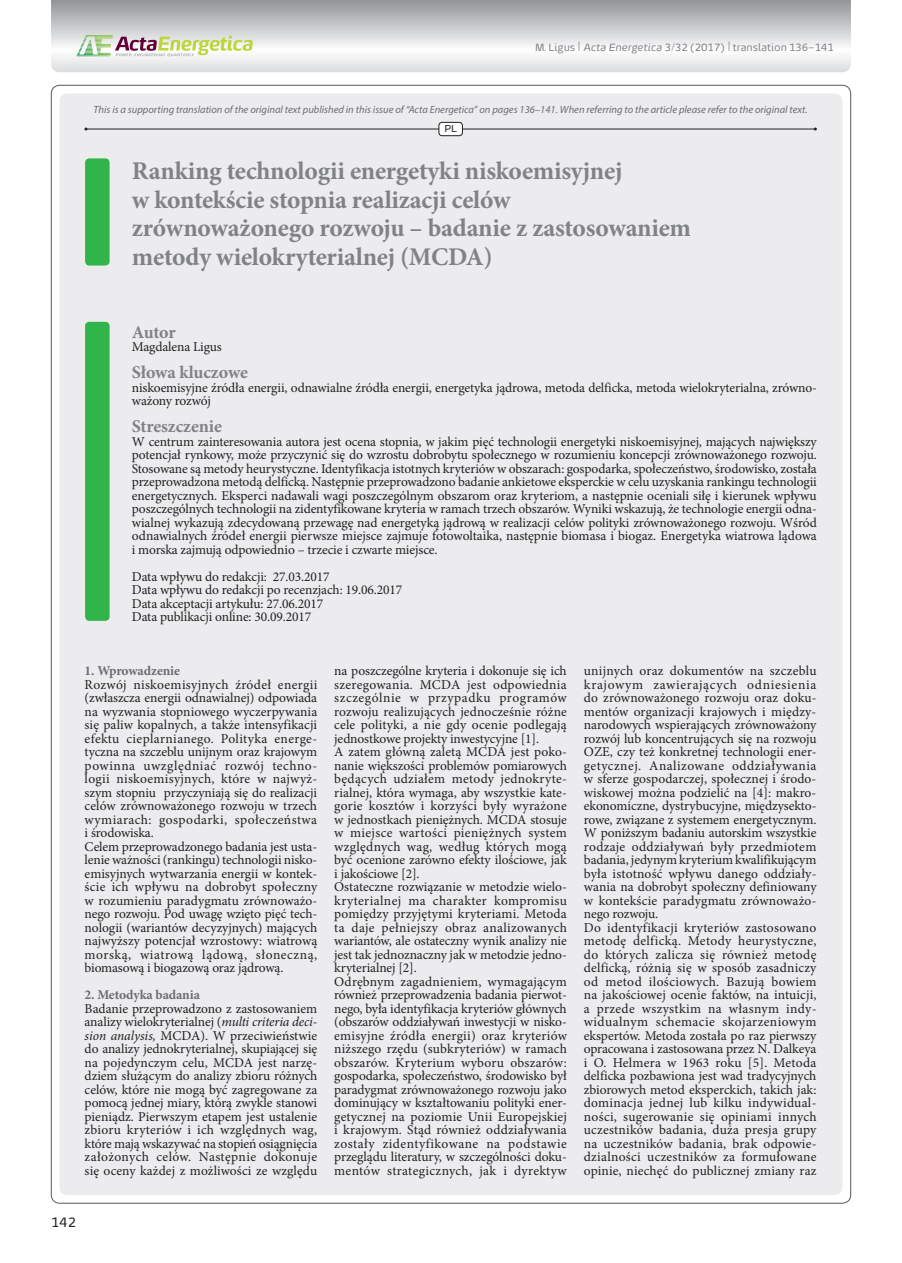
<style>
.page{position:relative;width:902px;height:1263px;background:#fff}
.page>*{position:absolute;margin:0;border:0;box-sizing:border-box;transform-origin:0 0}
.t1{font:700 25.5px/28.5px "Minion Pro";letter-spacing:-.01em;color:#808285}
.t2{font:700 18px "Minion Pro";letter-spacing:-.01em;color:#808285}
.t3{font:13.5px/13.5px "Minion Pro";letter-spacing:.005em;color:#231f20}
.t4{font:700 13.5px "Minion Pro";letter-spacing:-.01em;color:#6c6d70}
.t5{font:13.5px "Energa";color:#231f20}
.t6{font:italic 10.5px "Myriad Pro";color:#6c6d70}
.t7{font:10.5px "Energa";letter-spacing:-.01em;color:#808285}
.t8{font:10.05px "Energa";color:#231f20}
.s1{font-size:13.5px}
.s2{font-style:italic}
</style>
<div class="page">
<svg style="left:51px;top:0;width:799px;height:72px"></svg>
<div style="left:60px;top:94px;width:782px;height:1101px;background:#ececee;border-radius:8px"></div>
<svg style="left:76px;top:35px;width:177px;height:21px"></svg>
<hr style="left:86px;top:129px;width:729px;height:1px;background:#231f20">
<div style="left:439px;top:122px;width:23px;height:14px;background:#fff;border-radius:3px"></div>
<div style="left:438px;top:122px;width:25px;height:14px;border:1px solid #231f20;border-radius:3px"></div>
<div style="left:85px;top:158px;width:25px;height:108px;background:#31b44a;border-radius:4px"></div>
<div style="left:85px;top:322px;width:25px;height:299px;background:#31b44a;border-radius:4px"></div>
<p class="t7" style="left:535px;top:41px;width:300px">M. Ligus <span class="s1">|</span> <span class="s2">Acta Energetica</span> 3/32 (2017) <span class="s1">|</span> translation 136–141</p>
<p class="t6" style="left:93px;top:103px;width:715px">This is a supporting translation of the original text published in this issue of “Acta Energetica” on pages 136–141. When referring to the article please refer to the original text.</p>
<p class="t8" style="left:444px;top:122px;width:14px">PL</p>
<h1 class="t1" style="left:132px;top:157px;width:560px">Ranking technologii energetyki niskoemisyjnej<br>w kontekście stopnia realizacji celów zrównoważonego rozwoju – badanie z zastosowaniem metody wielokryterialnej (MCDA)</h1>
<h2 class="t2" style="left:132px;top:319px;width:45px">Autor</h2>
<p class="t3" style="left:132px;top:340px;width:91px">Magdalena Ligus</p>
<h2 class="t2" style="left:132px;top:360px;width:118px">Słowa kluczowe</h2>
<p class="t3" style="left:132px;top:381px;width:686px">niskoemisyjne źródła energii, odnawialne źródła energii, energetyka jądrowa, metoda delficka, metoda wielokryterialna, zrówno&shy;ważony rozwój</p>
<h2 class="t2" style="left:132px;top:414px;width:92px">Streszczenie</h2>
<p class="t3" style="left:132px;top:435px;width:686px;text-align:justify">W centrum zainteresowania autora jest ocena stopnia, w jakim pięć technologii energetyki niskoemisyjnej, mających największy potencjał rynkowy, może przyczynić się do wzrostu dobrobytu społecznego w rozumieniu koncepcji zrównoważonego rozwoju.<br>Stosowane są metody heurystyczne. Identyfikacja istotnych kryteriów w obszarach: gospodarka, społeczeństwo, środowisko, została przeprowadzona metodą delficką. Następnie przeprowadzono badanie ankietowe eksperckie w celu uzyskania rankingu technologii energetycznych. Eksperci nadawali wagi poszczególnym obszarom oraz kryteriom, a następnie oceniali siłę i kierunek wpływu poszczególnych technologii na zidentyfikowane kryteria w ramach trzech obszarów. Wyniki wskazują, że technologie energii odna&shy;wialnej wykazują zdecydowaną przewagę nad energetyką jądrową w realizacji celów polityki zrównoważonego rozwoju. Wśród odnawialnych źródeł energii pierwsze miejsce zajmuje fotowoltaika, następnie biomasa i biogaz. Energetyka wiatrowa lądowa i morska zajmują odpowiednio – trzecie i czwarte miejsce.</p>
<p class="t3" style="left:132px;top:570px;width:272px">Data wpływu do redakcji: 27.03.2017<br>Data wpływu do redakcji po recenzjach: 19.06.2017<br>Data akceptacji artykułu: 27.06.2017<br>Data publikacji online: 30.09.2017</p>
<p class="t4" style="left:85px;top:661px;width:97px">1. Wprowadzenie</p>
<p class="t3" style="left:85px;top:678px;width:234px">Rozwój niskoemisyjnych źródeł energii (zwłaszcza energii odnawialnej) odpowiada na wyzwania stopniowego wyczerpywania się paliw kopalnych, a także intensyfikacji efektu cieplarnianego. Polityka energe&shy;tyczna na szczeblu unijnym oraz krajowym powinna uwzględniać rozwój techno&shy;logii niskoemisyjnych, które w najwyż&shy;szym stopniu przyczyniają się do realizacji celów zrównoważonego rozwoju w trzech wymiarach: gospodarki, społeczeństwa i środowiska.<br>Celem przeprowadzonego badania jest usta&shy;lenie ważności (rankingu) technologii nisko&shy;emisyjnych wytwarzania energii w kontek&shy;ście ich wpływu na dobrobyt społeczny w rozumieniu paradygmatu zrównoważo&shy;nego rozwoju. Pod uwagę wzięto pięć tech&shy;nologii (wariantów decyzyjnych) mających najwyższy potencjał wzrostowy: wiatrową morską, wiatrową lądową, słoneczną, biomasową i biogazową oraz jądrową.</p>
<p class="t4" style="left:85px;top:985px;width:117px">2. Metodyka badania</p>
<p class="t3" style="left:85px;top:1002px;width:234px;text-align:justify">Badanie przeprowadzono z zastosowaniem analizy wielokryterialnej (<span class="s2">multi criteria deci&shy;sion analysis,</span> MCDA). W przeciwieństwie do analizy jednokryterialnej, skupiającej się na pojedynczym celu, MCDA jest narzę&shy;dziem służącym do analizy zbioru różnych celów, które nie mogą być zagregowane za pomocą jednej miary, którą zwykle stanowi pieniądz. Pierwszym etapem jest ustalenie zbioru kryteriów i ich względnych wag, które mają wskazywać na stopień osiągnięcia założonych celów. Następnie dokonuje się oceny każdej z możliwości ze względu</p>
<p class="t5" style="left:51px;top:1213px;width:26px">142</p>
<p class="t3" style="left:334px;top:664px;width:234px">na poszczególne kryteria i dokonuje się ich szeregowania. MCDA jest odpowiednia szczególnie w przypadku programów rozwoju realizujących jednocześnie różne cele polityki, a nie gdy ocenie podlegają jednostkowe projekty inwestycyjne [1].<br>A zatem główną zaletą MCDA jest poko&shy;nanie większości problemów pomiarowych będących udziałem metody jednokryte&shy;rialnej, która wymaga, aby wszystkie kate&shy;gorie kosztów i korzyści były wyrażone w jednostkach pieniężnych. MCDA stosuje w miejsce wartości pieniężnych system względnych wag, według których mogą być ocenione zarówno efekty ilościowe, jak i jakościowe [2].<br>Ostateczne rozwiązanie w metodzie wielo&shy;kryterialnej ma charakter kompromisu pomiędzy przyjętymi kryteriami. Metoda ta daje pełniejszy obraz analizowanych wariantów, ale ostateczny wynik analizy nie jest tak jednoznaczny jak w metodzie jedno&shy;kryterialnej [2].<br>Odrębnym zagadnieniem, wymagającym również przeprowadzenia badania pierwot&shy;nego, była identyfikacja kryteriów głównych (obszarów oddziaływań inwestycji w nisko&shy;emisyjne źródła energii) oraz kryteriów niższego rzędu (subkryteriów) w ramach obszarów. Kryterium wyboru obszarów: gospodarka, społeczeństwo, środowisko był paradygmat zrównoważonego rozwoju jako dominujący w kształtowaniu polityki ener&shy;getycznej na poziomie Unii Europejskiej i krajowym. Stąd również oddziaływania zostały zidentyfikowane na podstawie przeglądu literatury, w szczególności doku&shy;mentów strategicznych, jak i dyrektyw</p>
<p class="t3" style="left:584px;top:664px;width:234px">unijnych oraz dokumentów na szczeblu krajowym zawierających odniesienia do zrównoważonego rozwoju oraz doku&shy;mentów organizacji krajowych i między&shy;narodowych wspierających zrównoważony rozwój lub koncentrujących się na rozwoju OZE, czy też konkretnej technologii ener&shy;getycznej. Analizowane oddziaływania w sferze gospodarczej, społecznej i środo&shy;wiskowej można podzielić na [4]: makro&shy;ekonomiczne, dystrybucyjne, międzysekto&shy;rowe, związane z systemem energetycznym.<br>W poniższym badaniu autorskim wszystkie rodzaje oddziaływań były przedmiotem badania, jedynym kryterium kwalifikującym była istotność wpływu danego oddziały&shy;wania na dobrobyt społeczny definiowany w kontekście paradygmatu zrównoważo&shy;nego rozwoju.<br>Do identyfikacji kryteriów zastosowano metodę delficką. Metody heurystyczne, do których zalicza się również metodę delficką, różnią się w sposób zasadniczy od metod ilościowych. Bazują bowiem na jakościowej ocenie faktów, na intuicji, a przede wszystkim na własnym indy&shy;widualnym schemacie skojarzeniowym ekspertów. Metoda została po raz pierwszy opracowana i zastosowana przez N. Dalkeya i O. Helmera w 1963 roku [5]. Metoda delficka pozbawiona jest wad tradycyjnych zbiorowych metod eksperckich, takich jak: dominacja jednej lub kilku indywidual&shy;ności, sugerowanie się opiniami innych uczestników badania, duża presja grupy na uczestników badania, brak odpowie&shy;dzialności uczestników za formułowane opinie, niechęć do publicznej zmiany raz</p>
</div>
